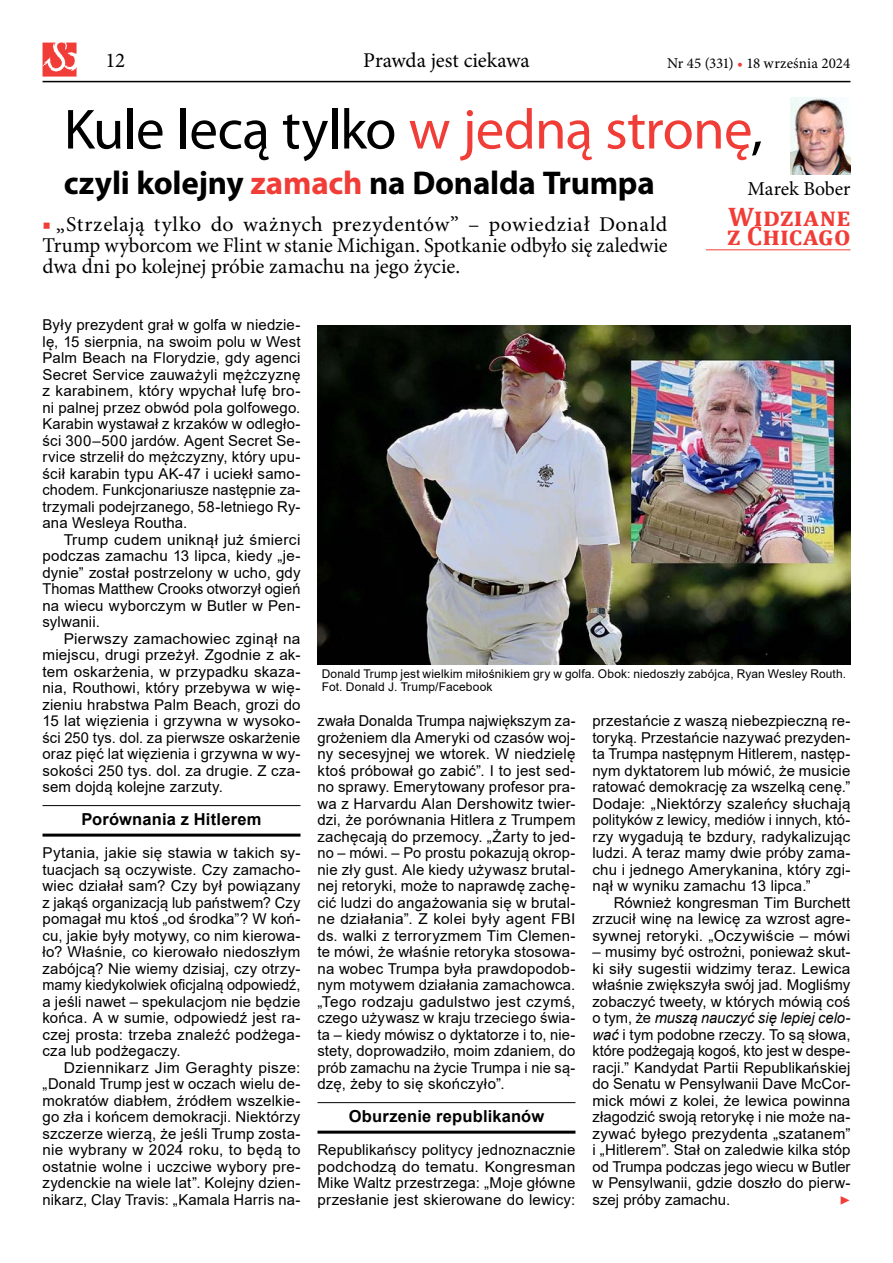
<style>
.page{position:relative;width:893px;height:1263px;background:#fff}
.page>*{position:absolute;margin:0;border:0;box-sizing:border-box;transform-origin:0 0}
.t1{font:57px "Myriad Pro";letter-spacing:-.015em;color:#000}
.t2{font:700 33px "Myriad Pro";letter-spacing:-.005em;color:#000}
.t3{font:700 27px "Cambria";letter-spacing:.01em;color:#f13d37}
.t4{font:21px/21px "Minion Pro";color:#000;text-align:justify;scale:1.04 1}
.t5{font:21px "Minion Pro";color:#000}
.t6{font:19.65px "Minion Pro";color:#000}
.t7{font:italic 18px "Minion Pro";color:#f13d37}
.t8{font:700 16.5px "Arial";letter-spacing:.01em;color:#000}
.t9{font:15px/16.5px "Arial";letter-spacing:.01em;color:#000;text-align:justify}
.t10{font:15px/16.5px "Arial";letter-spacing:.01em;color:#000;text-align:justify;scale:.96 1}
.t11{font:15px/16.5px "Arial";letter-spacing:.01em;color:#000;text-align:justify;scale:1.04 1}
.t12{font:15px "Minion Pro";color:#000}
.t13{font:12px/13.2px "Arial";letter-spacing:.015em;color:#000}
.s1{color:#f13d37}
.s2{font-style:italic}
</style>
<div class="page">
<hr style="left:43px;top:805px;width:257px;height:1px;background:#000">
<hr style="left:43px;top:834px;width:257px;height:3px;background:#000">
<hr style="left:317px;top:1102px;width:258px;height:1px;background:#000">
<hr style="left:317px;top:1131px;width:258px;height:3px;background:#000">
<hr style="left:706px;top:249px;width:144px;height:1px;background:#f13d37">
<img style="left:791px;top:98px;width:59px;height:76px">
<img style="left:317px;top:325px;width:533px;height:340px">
<hr style="left:43px;top:81px;width:807px;height:1px;background:#000">
<svg style="left:43px;top:43px;width:34px;height:34px"></svg>
<h3 class="t5" style="left:106px;top:46px;width:21px">12</h3>
<h3 class="t5" style="left:363px;top:46px;width:168px">Prawda jest ciekawa</h3>
<p class="t12" style="left:667px;top:53px;width:185px">Nr 45 (331) <span class="s1">•</span> 18 września 2024</p>
<h1 class="t1" style="left:64px;top:94px;width:701px">Kule lecą tylko <span class="s1">w jedną stronę</span>,</h1>
<h2 class="t2" style="left:64px;top:162px;width:593px">czyli kolejny <span class="s1">zamach</span> na Donalda Trumpa</h2>
<h3 class="t4" style="left:43px;top:214px;width:602px"><span class="s1">■</span> „Strzelają tylko do ważnych prezydentów” – powiedział Donald Trump wyborcom we Flint w stanie Michigan. Spotkanie odbyło się zaledwie dwa dni po kolejnej próbie zamachu na jego życie.</h3>
<h3 class="t6" style="left:747px;top:175px;width:105px">Marek Bober</h3>
<h3 class="t3" style="left:728px;top:198px;width:124px">Widziane</h3>
<h3 class="t3" style="left:727px;top:217px;width:125px">z Chicago</h3>
<p class="t9" style="left:43px;top:316px;width:259px">Były prezydent grał w golfa w niedzie&shy;lę, 15 sierpnia, na swoim polu w West Palm Beach na Florydzie, gdy agenci Secret Service zauważyli mężczyznę z karabinem, który wpychał lufę bro&shy;ni palnej przez obwód pola golfowego.<br>Karabin wystawał z krzaków w odległo&shy;ści 300–500 jardów. Agent Secret Se&shy;rvice strzelił do mężczyzny, który upu&shy;ścił karabin typu AK-47 i uciekł samo&shy;chodem. Funkcjonariusze następnie za&shy;trzymali podejrzanego, 58-letniego Ry&shy;ana Wesleya Routha.</p>
<p class="t9" style="left:43px;top:531px;width:259px;text-indent:21px">Trump cudem uniknął już śmierci podczas zamachu 13 lipca, kiedy „je&shy;dynie” został postrzelony w ucho, gdy Thomas Matthew Crooks otworzył ogień na wiecu wyborczym w Butler w Pen&shy;sylwanii.</p>
<p class="t9" style="left:43px;top:630px;width:259px;text-indent:21px">Pierwszy zamachowiec zginął na miejscu, drugi przeżył. Zgodnie z ak&shy;tem oskarżenia, w przypadku skaza&shy;nia, Routhowi, który przebywa w wię&shy;zieniu hrabstwa Palm Beach, grozi do 15 lat więzienia i grzywna w wysoko&shy;ści 250 tys. dol. za pierwsze oskarżenie oraz pięć lat więzienia i grzywna w wy&shy;sokości 250 tys. dol. za drugie. Z cza&shy;sem dojdą kolejne zarzuty.</p>
<p class="t8" style="left:81px;top:808px;width:181px">Porównania z Hitlerem</p>
<p class="t9" style="left:43px;top:844px;width:259px">Pytania, jakie się stawia w takich sy&shy;tuacjach są oczywiste. Czy zamacho&shy;wiec działał sam? Czy był powiązany z jakąś organizacją lub państwem? Czy pomagał mu ktoś „od środka”? W koń&shy;cu, jakie były motywy, co nim kierowa&shy;ło? Właśnie, co kierowało niedoszłym zabójcą? Nie wiemy dzisiaj, czy otrzy&shy;mamy kiedykolwiek oficjalną odpowiedź, a jeśli nawet – spekulacjom nie będzie końca. A w sumie, odpowiedź jest ra&shy;czej prosta: trzeba znaleźć podżega&shy;cza lub podżegaczy.</p>
<p class="t11" style="left:43px;top:1059px;width:250px;text-indent:21px">Dziennikarz Jim Geraghty pisze: „Donald Trump jest w oczach wielu de&shy;mokratów diabłem, źródłem wszelkie&shy;go zła i końcem demokracji. Niektórzy szczerze wierzą, że jeśli Trump zosta&shy;nie wybrany w 2024 roku, to będą to ostatnie wolne i uczciwe wybory pre&shy;zydenckie na wiele lat”. Kolejny dzien&shy;nikarz, Clay Travis: „Kamala Harris na-</p>
<p class="t13" style="left:322px;top:667px;width:526px">Donald Trump jest wielkim miłośnikiem gry w golfa. Obok: niedoszły zabójca, Ryan Wesley Routh.<br>Fot. Donald J. Trump/Facebook</p>
<p class="t10" style="left:317px;top:712px;width:270px">zwała Donalda Trumpa największym za&shy;grożeniem dla Ameryki od czasów woj&shy;ny secesyjnej we wtorek. W niedzielę ktoś próbował go zabić”. I to jest sed&shy;no sprawy. Emerytowany profesor pra&shy;wa z Harvardu Alan Dershowitz twier&shy;dzi, że porównania Hitlera z Trumpem zachęcają do przemocy. „Żarty to jed&shy;no – mówi. – Po prostu pokazują okrop&shy;nie zły gust. Ale kiedy używasz brutal&shy;nej retoryki, może to naprawdę zachę&shy;cić ludzi do angażowania się w brutal&shy;ne działania”. Z kolei były agent FBI ds. walki z terroryzmem Tim Clemen&shy;te mówi, że właśnie retoryka stosowa&shy;na wobec Trumpa była prawdopodob&shy;nym motywem działania zamachowca. „Tego rodzaju gadulstwo jest czymś, czego używasz w kraju trzeciego świa&shy;ta – kiedy mówisz o dyktatorze i to, nie&shy;stety, doprowadziło, moim zdaniem, do prób zamachu na życie Trumpa i nie są&shy;dzę, żeby to się skończyło”.</p>
<p class="t8" style="left:349px;top:1105px;width:197px">Oburzenie republikanów</p>
<p class="t9" style="left:317px;top:1141px;width:259px">Republikańscy politycy jednoznacznie podchodzą do tematu. Kongresman Mike Waltz przestrzega: „Moje główne przesłanie jest skierowane do lewicy:</p>
<p class="t9" style="left:592px;top:712px;width:259px">przestańcie z waszą niebezpieczną re&shy;toryką. Przestańcie nazywać prezyden&shy;ta Trumpa następnym Hitlerem, następ&shy;nym dyktatorem lub mówić, że musicie ratować demokrację za wszelką cenę.” Dodaje: „Niektórzy szaleńcy słuchają polityków z lewicy, mediów i innych, któ&shy;rzy wygadują te bzdury, radykalizując ludzi. A teraz mamy dwie próby zama&shy;chu i jednego Amerykanina, który zgi&shy;nął w wyniku zamachu 13 lipca.”</p>
<p class="t9" style="left:592px;top:894px;width:259px;text-indent:21px">Również kongresman Tim Burchett zrzucił winę na lewicę za wzrost agre&shy;sywnej retoryki. „Oczywiście – mówi</p>
<p class="t9" style="left:592px;top:943px;width:259px">– musimy być ostrożni, ponieważ skut&shy;ki siły sugestii widzimy teraz. Lewica właśnie zwiększyła swój jad. Mogliśmy zobaczyć tweety, w których mówią coś o tym, że <span class="s2">muszą nauczyć się lepiej celo&shy;wać</span> i tym podobne rzeczy. To są słowa, które podżegają kogoś, kto jest w despe&shy;racji.” Kandydat Partii Republikańskiej do Senatu w Pensylwanii Dave McCor&shy;mick mówi z kolei, że lewica powinna złagodzić swoją retorykę i nie może na&shy;zywać byłego prezydenta „szatanem” i „Hitlerem”. Stał on zaledwie kilka stóp od Trumpa podczas jego wiecu w Butler w Pensylwanii, gdzie doszło do pierw&shy;szej próby zamachu.</p>
<p class="t7" style="left:839px;top:1186px;width:12px">▶</p>
</div>
